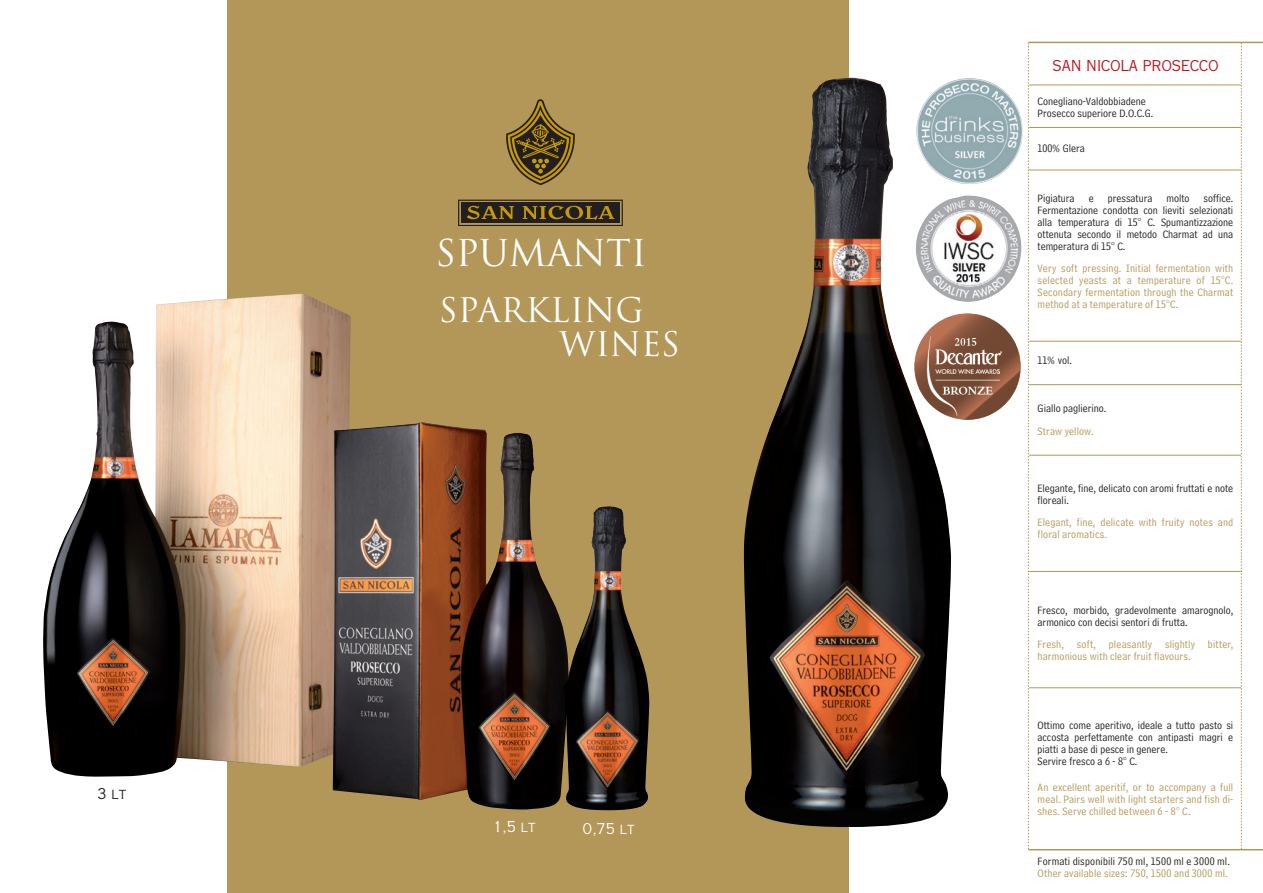
<style>
.page{position:relative;width:1263px;height:893px;background:#fff}
.page>*{position:absolute;margin:0;border:0;box-sizing:border-box;transform-origin:0 0}
.t1{font:36px "Trajan";color:#fff}
.t2{font:33px "Trajan";color:#fff}
.t3{font:15px "Copperplate Twenty Nine AB";color:#bd1018}
.t4{font:15px "Copperplate Twenty Nine AB";color:#fff}
.t5{font:15px "Copperplate Twenty Nine AB";color:#231f20}
.t6{font:11.25px/12px "Bell Centennial BT Address";color:#231f20;text-align:justify}
.t7{font:11.25px/12px "Bell Centennial BT Address";letter-spacing:.015em;color:#b39758;text-align:justify}
.s1{font-family:"Baker Signet"}
</style>
<div class="page">
<hr style="left:1028px;top:42px;width:235px;height:1px;background:#b39758">
<hr style="left:1029px;top:127px;width:212px;height:1px;background:#b39758">
<hr style="left:1029px;top:85px;width:212px;height:1px;background:#b39758">
<hr style="left:1029px;top:170px;width:212px;height:1px;background:#b39758">
<hr style="left:1029px;top:341px;width:212px;height:1px;background:#b39758">
<hr style="left:1029px;top:384px;width:212px;height:1px;background:#b39758">
<hr style="left:1029px;top:455px;width:212px;height:1px;background:#b39758">
<hr style="left:1029px;top:571px;width:212px;height:1px;background:#b39758">
<hr style="left:1029px;top:687px;width:212px;height:1px;background:#b39758">
<svg style="left:1028px;top:43px;width:1px;height:806px"></svg>
<svg style="left:1241px;top:43px;width:1px;height:806px"></svg>
<hr style="left:1028px;top:849px;width:235px;height:1px;background:#b39758">
<div style="left:227px;top:0;width:622px;height:893px;background:#b39758"></div>
<img style="left:743px;top:78px;width:208px;height:749px">
<img style="left:43px;top:294px;width:308px;height:483px">
<img style="left:333px;top:422px;width:233px;height:388px">
<img style="left:566px;top:506px;width:84px;height:304px">
<svg style="left:506px;top:99px;width:69px;height:86px"></svg>
<svg style="left:458px;top:200px;width:165px;height:26px;background:#504223"></svg>
<img style="left:916px;top:78px;width:107px;height:106px">
<img style="left:914px;top:195px;width:108px;height:107px">
<img style="left:914px;top:313px;width:106px;height:106px">
<p class="t5" style="left:97px;top:785px;width:30px">3 lt</p>
<p class="t1" style="left:435px;top:231px;width:213px">SPUMANTI</p>
<p class="t2" style="left:439px;top:290px;width:207px">SPARKLING</p>
<p class="t2" style="left:559px;top:325px;width:123px">WINES</p>
<p class="t4" style="left:493px;top:817px;width:44px">1,5 lt</p>
<p class="t4" style="left:583px;top:819px;width:53px">0,75 lt</p>
<p class="t3" style="left:1052px;top:56px;width:167px">SAN NICOLA PROSECCO</p>
<p class="t6" style="left:1037px;top:95px;width:110px">Conegliano-Valdobbiadene</p>
<p class="t6" style="left:1037px;top:107px;width:117px">Prosecco superiore D.O.C.G.</p>
<p class="t6" style="left:1037px;top:142px;width:49px">100<span class="s1">%</span> Glera</p>
<p class="t6" style="left:1037px;top:192px;width:197px;text-indent:166px">soffice.<br>Fermentazione condotta con lieviti selezionati alla temperatura di 15° C. Spumantizzazione ottenuta secondo il metodo Charmat ad una temperatura di 15° C.</p>
<p class="t6" style="left:1037px;top:192px;width:39px">Pigiatura</p>
<p class="t6" style="left:1089px;top:192px;width:6px">e</p>
<p class="t6" style="left:1108px;top:192px;width:46px">pressatura</p>
<p class="t6" style="left:1166px;top:192px;width:24px">molto</p>
<p class="t7" style="left:1037px;top:262px;width:197px">Very soft pressing. Initial fermentation with selected yeasts at a temperature of 15°C.<br>Secondary fermentation through the Charmat method at a temperature of 15°C.</p>
<p class="t6" style="left:1037px;top:355px;width:36px">11<span class="s1">%</span> vol.</p>
<p class="t6" style="left:1037px;top:402px;width:70px">Giallo paglierino.</p>
<p class="t7" style="left:1037px;top:425px;width:58px">Straw yellow.</p>
<p class="t6" style="left:1037px;top:482px;width:197px">Elegante, fine, delicato con aromi fruttati e note floreali.</p>
<p class="t7" style="left:1037px;top:517px;width:197px">Elegant, fine, delicate with fruity notes and floral aromatics.</p>
<p class="t6" style="left:1037px;top:604px;width:197px">Fresco, morbido, gradevolmente amarognolo, armonico con decisi sentori di frutta.</p>
<p class="t7" style="left:1037px;top:638px;width:197px">Fresh, soft, pleasantly slightly bitter, harmonious with clear fruit flavours.</p>
<p class="t6" style="left:1037px;top:720px;width:197px">Ottimo come aperitivo, ideale a tutto pasto si accosta perfettamente con antipasti magri e piatti a base di pesce in genere.</p>
<p class="t6" style="left:1037px;top:756px;width:101px">Servire fresco a 6 - 8° C.</p>
<p class="t7" style="left:1037px;top:781px;width:197px">An excellent aperitif, or to accompany a full meal. Pairs well with light starters and fish di&shy;shes. Serve chilled between 6 - 8° C.</p>
<p class="t6" style="left:1037px;top:855px;width:194px">Formati disponibili 750 ml, 1500 ml e 3000 ml.</p>
<p class="t7" style="left:1037px;top:867px;width:192px">Other available sizes: 750, 1500 and 3000 ml.</p>
</div>
